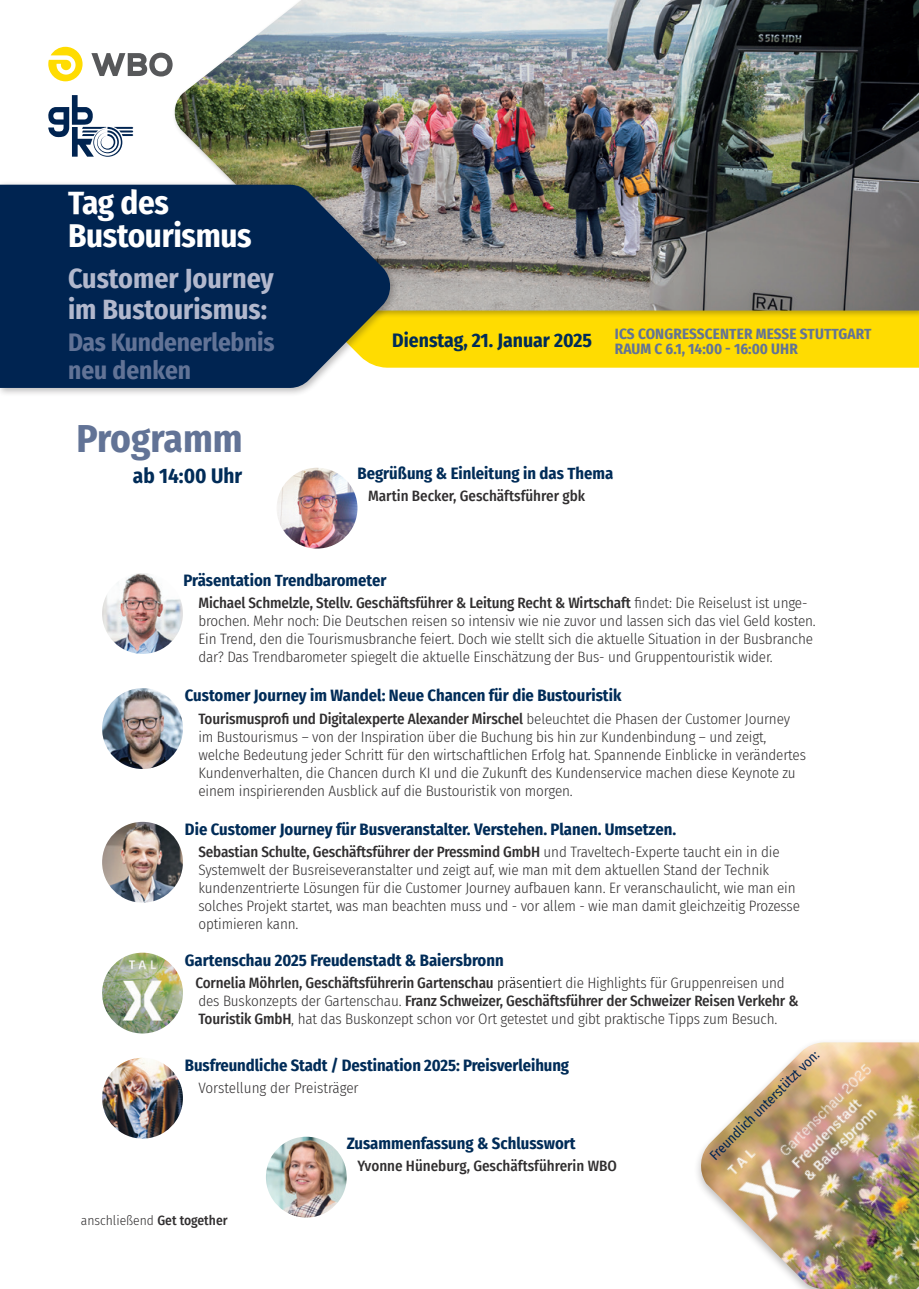
<style>
.page{position:relative;width:919px;height:1289px;background:#fff}
.page>*{position:absolute;margin:0;border:0;box-sizing:border-box;transform-origin:0 0}
.t1{font:700 39px "Fira Sans Condensed";color:#627396}
.t2{font:700 32.85px/32.8px "Fira Sans Condensed";letter-spacing:-.01em;color:#fff}
.t3{font:700 27.9px/31.7px "Fira Sans Condensed";color:#b2b8cd}
.t4{font:700 25.35px/27.9px "Fira Sans Condensed";letter-spacing:-.01em;color:#627396}
.t5{font:700 21px "Fira Sans Condensed";color:#012c58}
.t6{font:700 16.5px "Fira Sans Condensed";color:#012c58}
.t7{font:300 15px/18px "Fira Sans Condensed";letter-spacing:-.01em;color:#312f30}
.t8{font:700 15px/15px "Fira Sans Condensed";letter-spacing:.01em;color:#627396}
.t9{font:500 15px "Fira Sans Condensed";color:#312f30}
.t10{font:13.5px "Fira Sans Condensed";color:#002451}
.t11{font:300 13.5px "Fira Sans Condensed";color:#312f30}
.s1{font-size:19.5px;color:#012c58}
.s2{font-weight:500}
.s3{color:#000}
</style>
<div class="page">
<div style="left:399px;top:318px;width:519px;height:50px;background:#ffdc01"></div>
<img style="left:174px;top:0;width:744px;height:310px">
<div style="left:0;top:180px;width:399px;height:217px;background:#231f20;opacity:.3"></div>
<svg style="left:0;top:185px;width:392px;height:203px;background:#143356"></svg>
<img style="left:698px;top:1042px;width:220px;height:246px">
<svg style="left:48px;top:95px;width:85px;height:62px"></svg>
<svg style="left:91px;top:53px;width:82px;height:23px"></svg>
<svg style="left:48px;top:47px;width:35px;height:34px"></svg>
<img style="left:102px;top:573px;width:81px;height:81px;border-radius:40px">
<img style="left:276px;top:468px;width:81px;height:80px;border-radius:40px">
<img style="left:102px;top:688px;width:81px;height:81px;border-radius:40px">
<img style="left:102px;top:821px;width:81px;height:81px;border-radius:40px">
<img style="left:102px;top:952px;width:81px;height:81px;border-radius:40px">
<img style="left:102px;top:1057px;width:81px;height:81px;border-radius:40px">
<img style="left:266px;top:1136px;width:81px;height:81px;border-radius:40px">
<h2 class="t2" style="left:68px;top:184px;width:185px">Tag des<br>Bustourismus</h2>
<h3 class="t3" style="left:68px;top:260px;width:207px">Customer Journey im Bustourismus:</h3>
<h3 class="t4" style="left:68px;top:327px;width:208px">Das Kundenerlebnis neu denken</h3>
<h1 class="t1" style="left:77px;top:406px;width:167px">Programm</h1>
<h3 class="t5" style="left:133px;top:458px;width:111px">ab 14:00 Uhr</h3>
<p class="t8" style="left:614px;top:325px;width:258px;text-indent:-222px"><span class="s1">Dienstag, 21. Januar 2025</span> ICS CONGRESSCENTER MESSE STUTTGART<br>RAUM C 6.1, 14:00 - 16:00 UHR</p>
<p class="t6" style="left:357px;top:459px;width:257px">Begrüßung &amp; Einleitung in das Thema</p>
<p class="t9" style="left:368px;top:484px;width:218px">Martin Becker, Geschäftsführer gbk</p>
<p class="t6" style="left:183px;top:566px;width:204px">Präsentation Trendbarometer</p>
<p class="t7" style="left:198px;top:593px;width:619px"><span class="s2">Michael Schmelzle, Stellv. Geschäftsführer &amp; Leitung Recht &amp; Wirtschaft</span> findet: Die Reiselust ist unge&shy;brochen. Mehr noch: Die Deutschen reisen so intensiv wie nie zuvor und lassen sich das viel Geld kosten.<br>Ein Trend, den die Tourismusbranche feiert. Doch wie stellt sich die aktuelle Situation in der Busbranche dar? Das Trendbarometer spiegelt die aktuelle Einschätzung der Bus- und Gruppentouristik wider.</p>
<p class="t6" style="left:185px;top:681px;width:438px">Customer Journey im Wandel: Neue Chancen für die Bustouristik</p>
<p class="t7" style="left:198px;top:709px;width:609px"><span class="s2">Tourismusprofi und Digitalexperte Alexander Mirschel</span> beleuchtet die Phasen der Customer Journey im Bustourismus – von der Inspiration über die Buchung bis hin zur Kundenbindung – und zeigt, welche Bedeutung jeder Schritt für den wirtschaftlichen Erfolg hat. Spannende Einblicke in verändertes Kundenverhalten, die Chancen durch KI und die Zukunft des Kundenservice machen diese Keynote zu einem inspirierenden Ausblick auf die Bustouristik von morgen.</p>
<p class="t6" style="left:185px;top:815px;width:493px">Die Customer Journey für Busveranstalter. Verstehen. Planen. Umsetzen.</p>
<p class="t7" style="left:198px;top:843px;width:603px"><span class="s2">Sebastian Schulte, Geschäftsführer der Pressmind GmbH</span> und Traveltech-Experte taucht ein in die Systemwelt der Busreiseveranstalter und zeigt auf, wie man mit dem aktuellen Stand der Technik kundenzentrierte Lösungen für die Customer Journey aufbauen kann. Er veranschaulicht, wie man ein solches Projekt startet, was man beachten muss und - vor allem - wie man damit gleichzeitig Prozesse optimieren kann.</p>
<p class="t6" style="left:185px;top:946px;width:320px">Gartenschau 2025 Freudenstadt &amp; Baiersbronn</p>
<p class="t7" style="left:195px;top:973px;width:604px"><span class="s2">Cornelia Möhrlen, Geschäftsführerin Gartenschau</span> <span class="s3">präsentie</span>rt die Highlights für Gruppenreisen und des Buskonzepts der Gartenschau. <span class="s2">Franz Schweizer, Geschäftsführer der Schweizer Reisen Verkehr &amp;<br>Touristik GmbH</span>, hat das Buskonzept schon vor Ort getestet und gibt praktische Tipps zum Besuch.</p>
<p class="t6" style="left:185px;top:1051px;width:386px">Busfreundliche Stadt / Destination 2025: Preisverleihung</p>
<p class="t7" style="left:198px;top:1078px;width:162px">Vorstellung der Preisträger</p>
<p class="t10" style="left:704px;top:1150px;width:150px;rotate:-45deg">Freundlich unterstützt von:</p>
<p class="t6" style="left:347px;top:1129px;width:230px">Zusammenfassung &amp; Schlusswort</p>
<p class="t9" style="left:357px;top:1154px;width:261px">Yvonne Hüneburg, Geschäftsführerin WBO</p>
<p class="t11" style="left:81px;top:1210px;width:148px">anschließend <span class="s2">Get together</span></p>
</div>
